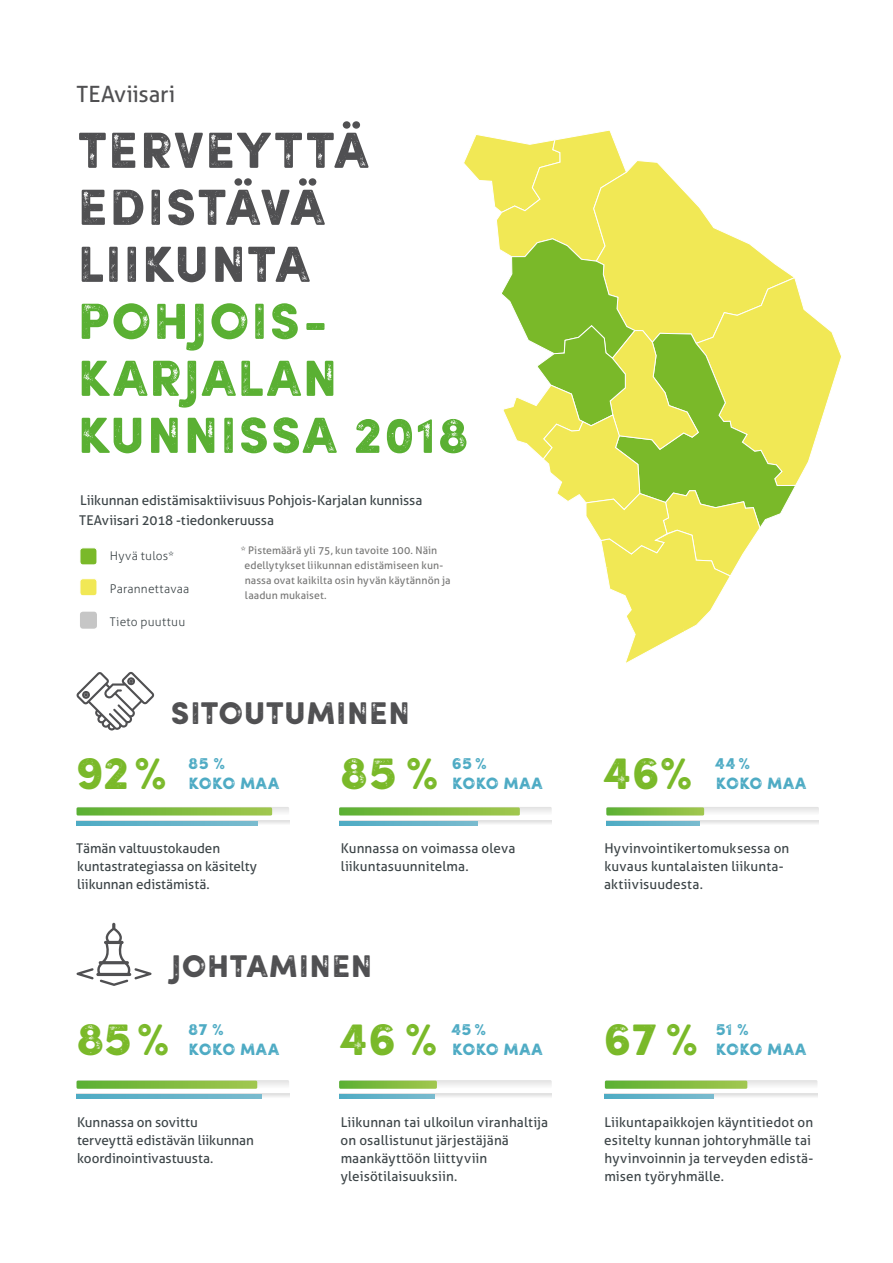
<style>
.page{position:relative;width:893px;height:1263px;background:#fff}
.page>*{position:absolute;margin:0;border:0;box-sizing:border-box;transform-origin:0 0}
.t1{font:51px/57px "Sofia Rough Black Two";letter-spacing:-.01em;color:#5ab033}
.t2{font:51px/57px "Sofia Rough Black Two";letter-spacing:-.02em;color:#505052}
.KKIR_leipis{font:46.5px "Sofia Rough Black Two";letter-spacing:-.045em;color:#7ab929}
.KKIR_leipis-2{font:31.5px "Sofia Rough Black Two";letter-spacing:-.025em;color:#505052}
.t3{font:22.5px "Aller";letter-spacing:-.005em;color:#505052}
.KKIR_leipis-3{font:16.5px "Sofia Rough Black Two";letter-spacing:-.015em;color:#4eabc4}
.t4{font:13.5px/18px "Aller";letter-spacing:.005em;color:#3d4548}
.t5{font:300 12px "Aller";letter-spacing:.02em;color:#3d4548}
.t6{font:10.5px/15px "Aller";letter-spacing:.01em;color:#777776}
</style>
<div class="page">
<svg style="left:76px;top:672px;width:78px;height:58px"></svg>
<svg style="left:77px;top:923px;width:75px;height:63px"></svg>
<svg style="left:77px;top:807px;width:212px;height:8px"></svg>
<svg style="left:77px;top:807px;width:195px;height:8px"></svg>
<div style="left:339px;top:807px;width:213px;height:8px;background:#efefef;border-radius:2px"></div>
<svg style="left:339px;top:807px;width:181px;height:8px"></svg>
<div style="left:606px;top:807px;width:213px;height:8px;background:#eee;border-radius:2px"></div>
<svg style="left:606px;top:807px;width:98px;height:8px"></svg>
<svg style="left:77px;top:821px;width:212px;height:4px"></svg>
<svg style="left:339px;top:821px;width:213px;height:4px"></svg>
<svg style="left:606px;top:821px;width:213px;height:4px"></svg>
<svg style="left:77px;top:1080px;width:212px;height:18px"></svg>
<svg style="left:339px;top:1080px;width:213px;height:18px"></svg>
<svg style="left:605px;top:1080px;width:212px;height:18px"></svg>
<div style="left:80px;top:548px;width:17px;height:17px;background:#7ab929;border-radius:3px"></div>
<div style="left:80px;top:547px;width:17px;height:18px;border:1px solid #fff;border-radius:3px"></div>
<div style="left:80px;top:579px;width:17px;height:17px;background:#f1e855;border-radius:3px"></div>
<div style="left:80px;top:578px;width:17px;height:18px;border:1px solid #fff;border-radius:3px"></div>
<div style="left:80px;top:612px;width:17px;height:17px;background:#c6c6c6;border-radius:3px"></div>
<svg style="left:464px;top:130px;width:377px;height:533px"></svg>
<p class="t3" style="left:77px;top:80px;width:100px">TEAviisari</p>
<p class="t2" style="left:77px;top:121px;width:295px">TERVEYTTÄ<br>EDISTÄVÄ<br>LIIKUNTA</p>
<p class="t1" style="left:77px;top:292px;width:395px">POHJOIS-<br>KARJALAN<br>KUNNISSA 2018</p>
<p class="t4" style="left:79px;top:491px;width:345px;line-height:19.5px">Liikunnan edistämisaktiivisuus Pohjois-Karjalan kunnissa<br>TEAviisari 2018 -tiedonkeruussa</p>
<p class="t6" style="left:244px;top:543px;width:208px;text-indent:-4px">* Pistemäärä yli 75, kun tavoite 100. Näin edellytykset liikunnan edistämiseen kun&shy;nassa ovat kaikilta osin hyvän käytännön ja laadun mukaiset.</p>
<p class="t5" style="left:110px;top:548px;width:65px">Hyvä tulos*</p>
<p class="t5" style="left:110px;top:581px;width:81px">Parannettavaa</p>
<p class="t5" style="left:110px;top:614px;width:77px">Tieto puuttuu</p>
<p class="KKIR_leipis-2" style="left:170px;top:692px;width:242px">SITOUTUMINEN</p>
<p class="KKIR_leipis" style="left:75px;top:741px;width:94px">92 %</p>
<p class="KKIR_leipis" style="left:339px;top:741px;width:102px">85 %</p>
<p class="KKIR_leipis" style="left:602px;top:741px;width:93px">46%</p>
<p class="KKIR_leipis-3" style="left:188px;top:752px;width:39px">85 %</p>
<p class="KKIR_leipis-3" style="left:188px;top:772px;width:93px">KOKO MAA</p>
<p class="KKIR_leipis-3" style="left:451px;top:752px;width:37px">65 %</p>
<p class="KKIR_leipis-3" style="left:452px;top:772px;width:93px">KOKO MAA</p>
<p class="KKIR_leipis-3" style="left:714px;top:752px;width:38px">44 %</p>
<p class="KKIR_leipis-3" style="left:716px;top:772px;width:93px">KOKO MAA</p>
<p class="t4" style="left:76px;top:839px;width:182px">Tämän valtuustokauden kuntastrategiassa on käsitelty liikunnan edistämistä.</p>
<p class="t4" style="left:341px;top:839px;width:176px">Kunnassa on voimassa oleva liikuntasuunnitelma.</p>
<p class="t4" style="left:604px;top:839px;width:187px">Hyvinvointikertomuksessa on kuvaus kuntalaisten liikunta&shy;aktiivisuudesta.</p>
<p class="KKIR_leipis-2" style="left:170px;top:945px;width:204px">JOHTAMINEN</p>
<p class="KKIR_leipis" style="left:75px;top:1007px;width:97px">85 %</p>
<p class="KKIR_leipis" style="left:338px;top:1007px;width:102px">46 %</p>
<p class="KKIR_leipis" style="left:603px;top:1007px;width:98px">67 %</p>
<p class="KKIR_leipis-3" style="left:188px;top:1018px;width:38px">87 %</p>
<p class="KKIR_leipis-3" style="left:188px;top:1038px;width:93px">KOKO MAA</p>
<p class="KKIR_leipis-3" style="left:451px;top:1018px;width:37px">45 %</p>
<p class="KKIR_leipis-3" style="left:452px;top:1038px;width:93px">KOKO MAA</p>
<p class="KKIR_leipis-3" style="left:715px;top:1018px;width:35px">51 %</p>
<p class="KKIR_leipis-3" style="left:716px;top:1038px;width:93px">KOKO MAA</p>
<p class="t4" style="left:77px;top:1113px;width:178px">Kunnassa on sovittu terveyttä edistävän liikunnan koordinointivastuusta.</p>
<p class="t4" style="left:340px;top:1113px;width:209px">Liikunnan tai ulkoilun viranhaltija on osallistunut järjestäjänä maankäyttöön liittyviin yleisötilaisuuksiin.</p>
<p class="t4" style="left:604px;top:1113px;width:211px">Liikuntapaikkojen käyntitiedot on esitelty kunnan johtoryhmälle tai hyvinvoinnin ja terveyden edistä&shy;misen työryhmälle.</p>
</div>
